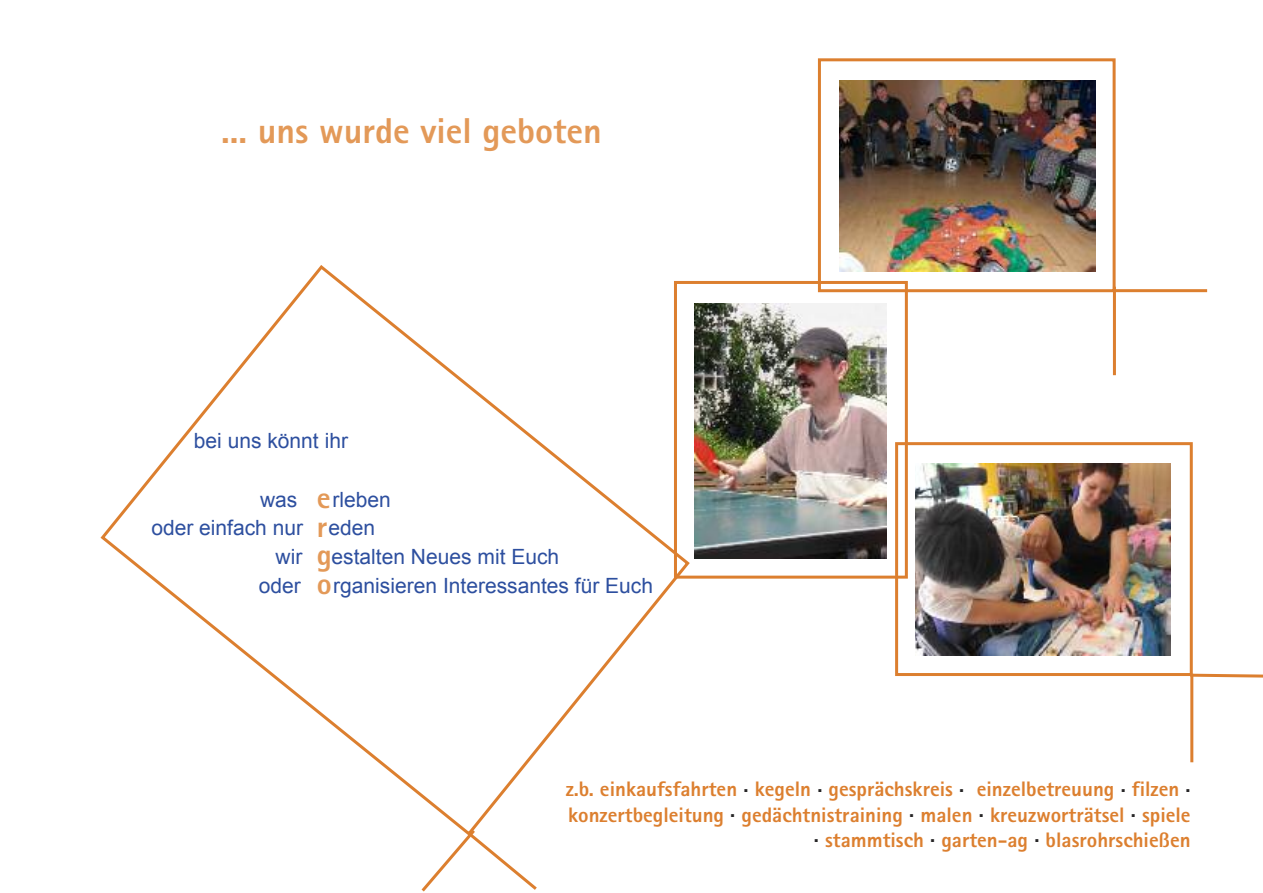
<style>
.page{position:relative;width:1263px;height:893px;background:#fff}
.page>*{position:absolute;margin:0;border:0;box-sizing:border-box;transform-origin:0 0}
.t1{font:800 36px "Agfa Rotis Sans Serif";color:#e39958}
.t2{font:800 30px/28.5px "Agfa Rotis Sans Serif";color:#e39958}
.t3{font:800 21px/25.2px "Agfa Rotis Sans Serif";color:#dc7f2f;text-align:right}
.t4{font:21px "Arial";color:#2d4f9f}
</style>
<div class="page">
<div style="left:674px;top:281px;width:234px;height:298px;border:3px solid #dc7f2f"></div>
<div style="left:895px;top:442px;width:298px;height:234px;border:3px solid #dc7f2f"></div>
<div style="left:818px;top:58px;width:297px;height:234px;border:3px solid #dc7f2f"></div>
<hr style="left:1114px;top:289px;width:93px;height:3px;background:#dc7f2f">
<svg style="left:1187px;top:672px;width:76px;height:7px"></svg>
<svg style="left:421px;top:838px;width:116px;height:54px"></svg>
<hr style="left:1113px;top:287px;width:3px;height:88px;background:#dc7f2f">
<hr style="left:1190px;top:674px;width:3px;height:88px;background:#dc7f2f">
<img style="left:915px;top:464px;width:255px;height:191px">
<img style="left:695px;top:303px;width:191px;height:255px">
<img style="left:840px;top:80px;width:255px;height:191px">
<svg style="left:100px;top:265px;width:592px;height:573px"></svg>
<h1 class="t1" style="left:221px;top:118px;width:382px">... uns wurde viel geboten</h1>
<p class="t4" style="left:194px;top:429px;width:156px">bei uns könnt ihr</p>
<p class="t4" style="left:260px;top:488px;width:39px">was</p>
<p class="t4" style="left:332px;top:488px;width:60px">rleben</p>
<p class="t4" style="left:151px;top:516px;width:225px">oder einfach nur eden</p>
<p class="t4" style="left:276px;top:545px;width:28px">wir</p>
<p class="t4" style="left:332px;top:545px;width:229px">estalten Neues mit Euch</p>
<p class="t4" style="left:259px;top:574px;width:44px">oder</p>
<p class="t4" style="left:333px;top:574px;width:321px">rganisieren Interessantes für Euch</p>
<h2 class="t2" style="left:317px;top:487px;width:16px">e r g o</h2>
<p class="t3" style="left:566px;top:779px;width:626px">z.b. einkaufsfahrten <sup>.</sup> kegeln <sup>.</sup> gesprächskreis <sup>.</sup> einzelbetreuung <sup>.</sup> filzen <sup>. </sup>konzertbegleitung <sup>.</sup> gedächtnistraining <sup>.</sup> malen <sup>.</sup> kreuzworträtsel <sup>.</sup> spiele <sup>.</sup> stammtisch <sup>.</sup> garten-ag <sup>.</sup> blasrohrschießen</p>
</div>
